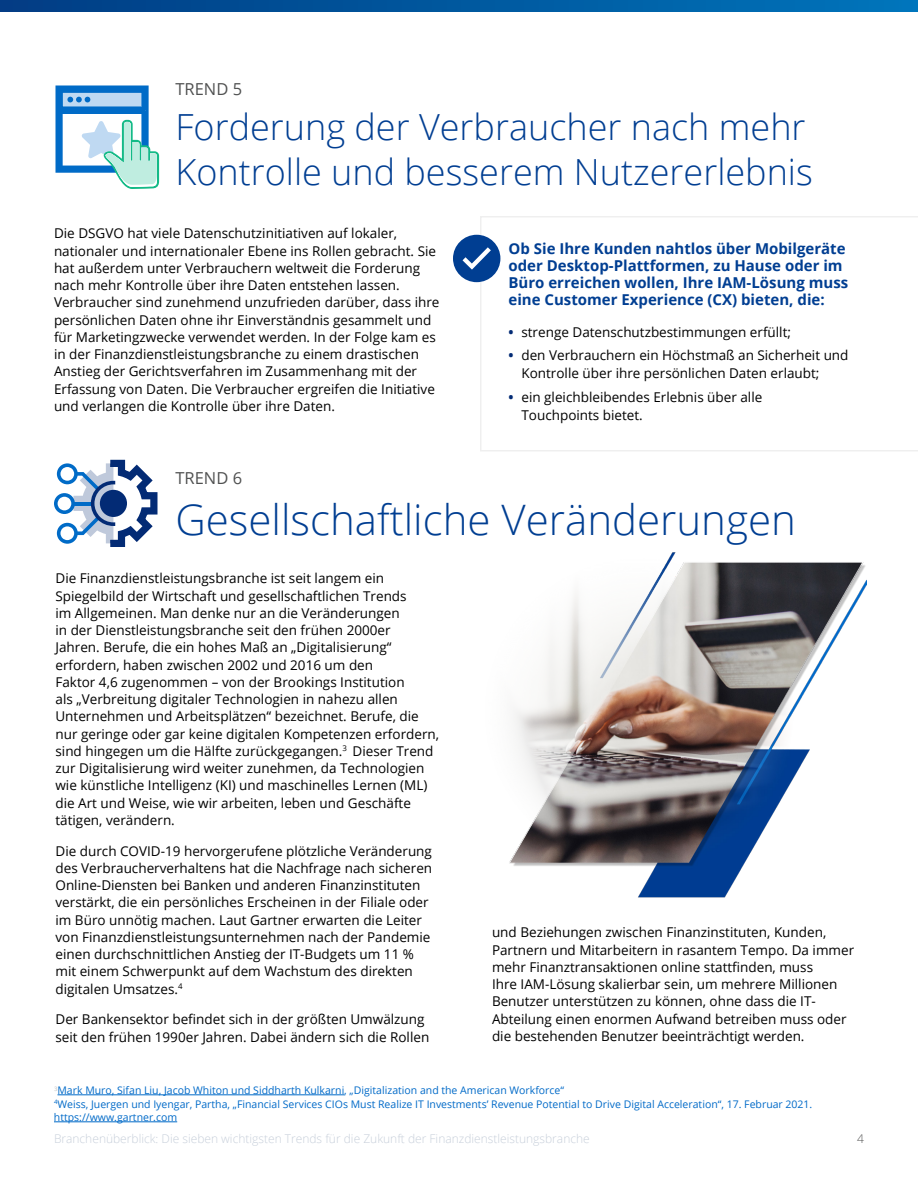
<style>
.page{position:relative;width:918px;height:1188px;background:#fff}
.page>*{position:absolute;margin:0;border:0;box-sizing:border-box;transform-origin:0 0}
.t1{font:300 42px "Open Sans";color:#003e92}
.t2{font:300 36px/45px "Open Sans";color:#003e92}
.t3{font:16.5px "Open Sans";color:#505151}
.t4{font:700 15px/17.2px "Open Sans";color:#003e92}
.t5{font:13.5px/17.2px "Open Sans";color:#000}
.t6{font:300 12px "Open Sans";color:#c7cfda}
.t7{font:300 12px "Open Sans";color:#505151}
.t8{font:10.5px/13.5px "Open Sans";color:#006ac8}
.s1{font-weight:700;color:#032b75}
</style>
<div class="page">
<svg style="left:0;top:0;width:918px;height:12px;background:#00589e"></svg>
<svg style="left:480px;top:216px;width:438px;height:235px"></svg>
<div style="left:453px;top:235px;width:47px;height:47px;background:#003e92;border-radius:50%"></div>
<svg style="left:463px;top:247px;width:28px;height:23px"></svg>
<img style="left:509px;top:552px;width:357px;height:346px">
<svg style="left:56px;top:85px;width:103px;height:104px"></svg>
<svg style="left:54px;top:460px;width:103px;height:87px"></svg>
<hr style="left:58px;top:1095px;width:286px;height:1px;background:#006ac8">
<hr style="left:54px;top:1122px;width:123px;height:1px;background:#006ac8">
<p class="t3" style="left:176px;top:78px;width:68px">TREND 5</p>
<h2 class="t2" style="left:176px;top:104px;width:639px">Forderung der Verbraucher nach mehr<br>Kontrolle und besserem Nutzererlebnis</h2>
<p class="t5" style="left:54px;top:224px;width:387px">Die DSGVO hat viele Datenschutzinitiativen auf lokaler, nationaler und internationaler Ebene ins Rollen gebracht. Sie hat außerdem unter Verbrauchern weltweit die Forderung nach mehr Kontrolle über ihre Daten entstehen lassen.<br>Verbraucher sind zunehmend unzufrieden darüber, dass ihre persönlichen Daten ohne ihr Einverständnis gesammelt und für Marketingzwecke verwendet werden. In der Folge kam es in der Finanzdienstleistungsbranche zu einem drastischen Anstieg der Gerichtsverfahren im Zusammenhang mit der Erfassung von Daten. Die Verbraucher ergreifen die Initiative und verlangen die Kontrolle über ihre Daten.</p>
<p class="t4" style="left:508px;top:239px;width:341px">Ob Sie Ihre Kunden nahtlos über Mobilgeräte oder Desktop-Plattformen, zu Hause oder im Büro erreichen wollen, Ihre IAM-Lösung muss eine Customer Experience (CX) bieten, die:</p>
<p class="t5" style="left:508px;top:323px;width:284px"><span class="s1">•</span> strenge Datenschutzbestimmungen erfüllt;</p>
<p class="t5" style="left:521px;top:346px;width:329px;line-height:18px;text-indent:-13px"><span class="s1">•</span> den Verbrauchern ein Höchstmaß an Sicherheit und<br>Kontrolle über ihre persönlichen Daten erlaubt;</p>
<p class="t5" style="left:521px;top:388px;width:242px;line-height:18px;text-indent:-13px"><span class="s1">•</span> ein gleichbleibendes Erlebnis über alle<br>Touchpoints bietet.</p>
<p class="t3" style="left:176px;top:466px;width:68px">TREND 6</p>
<h1 class="t1" style="left:176px;top:491px;width:622px">Gesellschaftliche Veränderungen</h1>
<p class="t5" style="left:55px;top:569px;width:385px">Die Finanzdienstleistungsbranche ist seit langem ein Spiegelbild der Wirtschaft und gesellschaftlichen Trends<br>im Allgemeinen. Man denke nur an die Veränderungen<br>in der Dienstleistungsbranche seit den frühen 2000er<br>Jahren. Berufe, die ein hohes Maß an „Digitalisierung“ erfordern, haben zwischen 2002 und 2016 um den<br>Faktor 4,6 zugenommen – von der Brookings Institution<br>als „Verbreitung digitaler Technologien in nahezu allen Unternehmen und Arbeitsplätzen“ bezeichnet. Berufe, die nur geringe oder gar keine digitalen Kompetenzen erfordern, sind hingegen um die Hälfte zurückgegangen.<sup>3</sup> Dieser Trend zur Digitalisierung wird weiter zunehmen, da Technologien wie künstliche Intelligenz (KI) und maschinelles Lernen (ML) die Art und Weise, wie wir arbeiten, leben und Geschäfte tätigen, verändern.</p>
<p class="t5" style="left:55px;top:842px;width:378px">Die durch COVID-19 hervorgerufene plötzliche Veränderung des Verbraucherverhaltens hat die Nachfrage nach sicheren Online-Diensten bei Banken und anderen Finanzinstituten verstärkt, die ein persönliches Erscheinen in der Filiale oder im Büro unnötig machen. Laut Gartner erwarten die Leiter von Finanzdienstleistungsunternehmen nach der Pandemie einen durchschnittlichen Anstieg der IT-Budgets um 11 % mit einem Schwerpunkt auf dem Wachstum des direkten digitalen Umsatzes.<sup>4</sup></p>
<p class="t5" style="left:55px;top:1010px;width:375px">Der Bankensektor befindet sich in der größten Umwälzung seit den frühen 1990er Jahren. Dabei ändern sich die Rollen</p>
<p class="t5" style="left:492px;top:923px;width:364px">und Beziehungen zwischen Finanzinstituten, Kunden, Partnern und Mitarbeitern in rasantem Tempo. Da immer mehr Finanztransaktionen online stattfinden, muss<br>Ihre IAM-Lösung skalierbar sein, um mehrere Millionen Benutzer unterstützen zu können, ohne dass die IT-Abteilung einen enormen Aufwand betreiben muss oder die bestehenden Benutzer beeinträchtigt werden.</p>
<p class="t8" style="left:54px;top:1083px;width:760px"><sup>3</sup>Mark Muro, Sifan Liu, Jacob Whiton und Siddharth Kulkarni, „Digitalization and the American Workforce“<br><sup>4</sup>Weiss, Juergen und Iyengar, Partha, „Financial Services CIOs Must Realize IT Investments’ Revenue Potential to Drive Digital Acceleration“, 17. Februar 2021. https://www.gartner.com</p>
<p class="t6" style="left:54px;top:1131px;width:537px">Branchenüberblick: Die sieben wichtigsten Trends für die Zukunft der Finanzdienstleistungsbranche</p>
<p class="t7" style="left:857px;top:1131px;width:8px">4</p>
</div>
